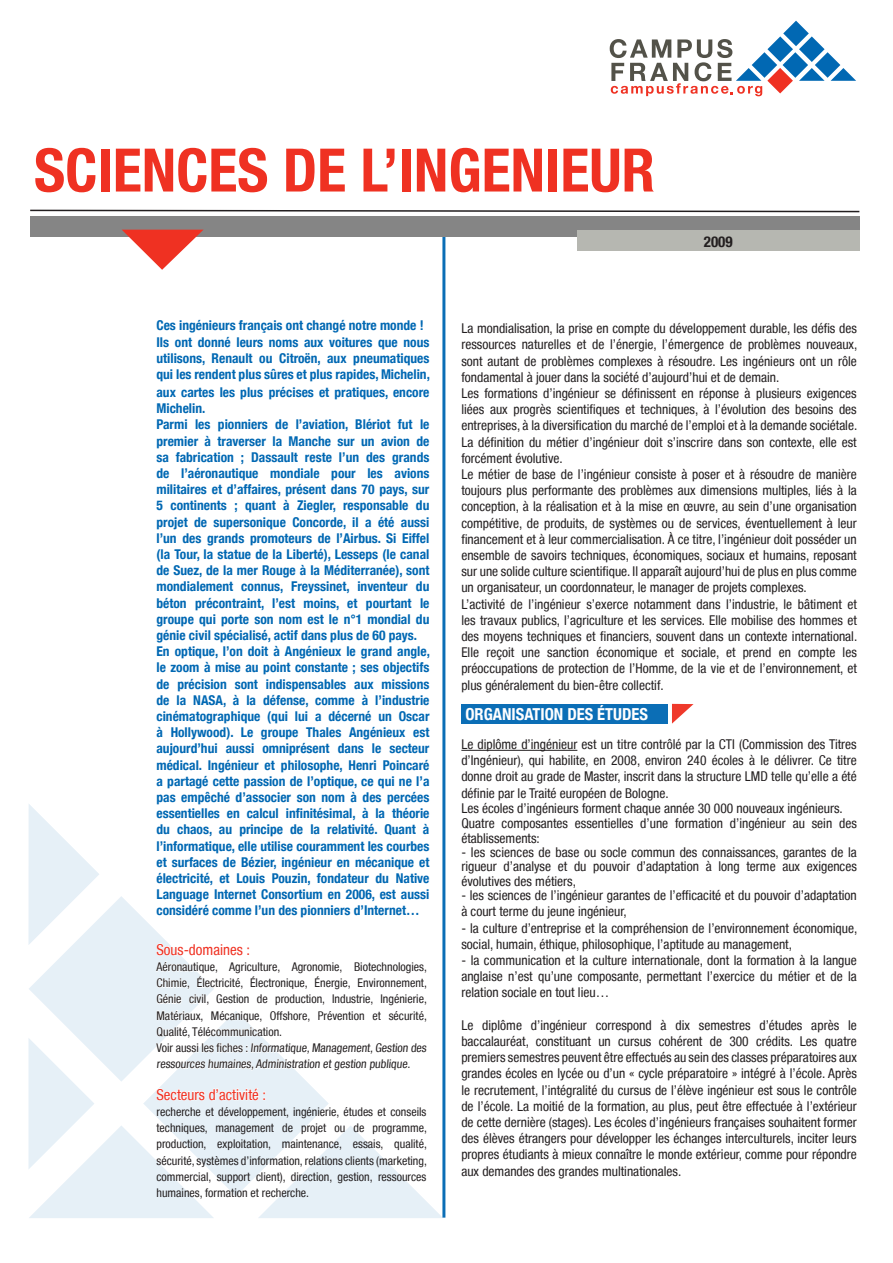
<style>
.page{position:relative;width:893px;height:1263px;background:#fff}
.page>*{position:absolute;margin:0;border:0;box-sizing:border-box;transform-origin:0 0}
.t1{font:700 condensed 60px "Helvetica Neue LT";color:#ef3122}
.t2{font:700 condensed 16.5px "Helvetica Neue LT";color:#fff}
.t3{font:condensed 15px "Helvetica Neue LT";color:#ef3122}
.t4{font:700 condensed 15px "Helvetica Neue LT";color:#231f20}
.t5{font:condensed 13.5px/16.2px "Helvetica Neue LT";color:#231f20;text-align:justify}
.t6{font:700 condensed 13.5px/16.2px "Helvetica Neue LT";color:#0168b3;text-align:justify}
.t7{font:condensed 12px/16.2px "Helvetica Neue LT";color:#231f20;text-align:justify}
</style>
<div class="page">
<svg style="left:610px;top:21px;width:246px;height:75px"></svg>
<hr style="left:442px;top:230px;width:3px;height:987px;background:#0168b3">
<div style="left:30px;top:216px;width:829px;height:21px;background:#858585"></div>
<svg style="left:30px;top:209px;width:830px;height:4px"></svg>
<svg style="left:122px;top:230px;width:81px;height:40px"></svg>
<div style="left:577px;top:230px;width:282px;height:20px;background:#b6b7b1"></div>
<hr style="left:461px;top:750px;width:116px;height:1px;background:#231f20">
<svg style="left:28px;top:803px;width:415px;height:415px"></svg>
<div style="left:461px;top:704px;width:207px;height:20px;background:#0b6eb6"></div>
<svg style="left:672px;top:704px;width:21px;height:20px"></svg>
<p class="t1" style="left:34px;top:134px;width:622px">SCIENCES DE L’INGENIEUR</p>
<p class="t4" style="left:704px;top:233px;width:30px">2009</p>
<p class="t6" style="left:156px;top:317px;width:269px">Ces ingénieurs français ont changé notre monde !</p>
<p class="t6" style="left:156px;top:333px;width:275px">Ils ont donné leurs noms aux voitures que nous utilisons, Renault ou Citroën, aux pneumatiques qui les rendent plus sûres et plus rapides, Michelin,</p>
<p class="t6" style="left:156px;top:384px;width:274px">aux cartes les plus précises et pratiques, encore<br>Michelin.</p>
<p class="t6" style="left:156px;top:416px;width:275px">Parmi les pionniers de l’aviation, Blériot fut le premier à traverser la Manche sur un avion de sa fabrication ; Dassault reste l’un des grands de l’aéronautique mondiale pour les avions militaires et d’affaires, présent dans 70 pays, sur 5 continents ; quant à Ziegler, responsable du projet de supersonique Concorde, il a été aussi l’un des grands promoteurs de l’Airbus. Si Eiffel (la Tour, la statue de la Liberté), Lesseps (le canal de Suez, de la mer Rouge à la Méditerranée), sont mondialement connus, Freyssinet, inventeur du béton précontraint, l’est moins, et pourtant le groupe qui porte son nom est le n°1 mondial du génie civil spécialisé, actif dans plus de 60 pays.</p>
<p class="t6" style="left:156px;top:643px;width:275px">En optique, l’on doit à Angénieux le grand angle, le zoom à mise au point constante ; ses objectifs de précision sont indispensables aux missions de la NASA, à la défense, comme à l’industrie cinématographique (qui lui a décerné un Oscar à Hollywood). Le groupe Thales Angénieux est aujourd’hui aussi omniprésent dans le secteur médical. Ingénieur et philosophe, Henri Poincaré a partagé cette passion de l’optique, ce qui ne l’a pas empêché d’associer son nom à des percées essentielles en calcul infinitésimal, à la théorie du chaos, au principe de la relativité. Quant à l’informatique, elle utilise couramment les courbes et surfaces de Bézier, ingénieur en mécanique et électricité, et Louis Pouzin, fondateur du Native Language Internet Consortium en 2006, est aussi considéré comme l’un des pionniers d’Internet…</p>
<p class="t3" style="left:156px;top:941px;width:95px">Sous-domaines :</p>
<p class="t7" style="left:156px;top:959px;width:272px">Aéronautique, Agriculture, Agronomie, Biotechnologies, Chimie, Électricité, Électronique, Énergie, Environnement, Génie civil, Gestion de production, Industrie, Ingénierie, Matériaux, Mécanique, Offshore, Prévention et sécurité, Qualité, Télécommunication.</p>
<p class="t7" style="left:156px;top:1040px;width:273px">Voir aussi les fiches : Informatique,Management,Gestion des ressources humaines,Administration et gestion publique.</p>
<p class="t3" style="left:156px;top:1086px;width:111px">Secteurs d’activité :</p>
<p class="t7" style="left:156px;top:1103px;width:272px">recherche et développement, ingénierie, études et conseils techniques, management de projet ou de programme, production, exploitation, maintenance, essais, qualité, sécurité, systèmes d’information, relations clients (marketing, commercial, support client), direction, gestion, ressources humaines, formation et recherche.</p>
<p class="t5" style="left:461px;top:320px;width:397px">La mondialisation, la prise en compte du développement durable, les défis des ressources naturelles et de l’énergie, l’émergence de problèmes nouveaux, sont autant de problèmes complexes à résoudre. Les ingénieurs ont un rôle fondamental à jouer dans la société d’aujourd’hui et de demain.</p>
<p class="t5" style="left:461px;top:385px;width:397px">Les formations d’ingénieur se définissent en réponse à plusieurs exigences liées aux progrès scientifiques et techniques, à l’évolution des besoins des entreprises, à la diversification du marché de l’emploi et à la demande sociétale.<br>La définition du métier d’ingénieur doit s’inscrire dans son contexte, elle est forcément évolutive.</p>
<p class="t5" style="left:461px;top:466px;width:397px">Le métier de base de l’ingénieur consiste à poser et à résoudre de manière toujours plus performante des problèmes aux dimensions multiples, liés à la conception, à la réalisation et à la mise en œuvre, au sein d’une organisation compétitive, de produits, de systèmes ou de services, éventuellement à leur financement et à leur commercialisation. À ce titre, l’ingénieur doit posséder un ensemble de savoirs techniques, économiques, sociaux et humains, reposant sur une solide culture scientifique. Il apparaît aujourd’hui de plus en plus comme un organisateur, un coordonnateur, le manager de projets complexes.</p>
<p class="t5" style="left:461px;top:596px;width:397px">L’activité de l’ingénieur s’exerce notamment dans l’industrie, le bâtiment et les travaux publics, l’agriculture et les services. Elle mobilise des hommes et des moyens techniques et financiers, souvent dans un contexte international.<br>Elle reçoit une sanction économique et sociale, et prend en compte les préoccupations de protection de l’Homme, de la vie et de l’environnement, et plus généralement du bien-être collectif.</p>
<p class="t2" style="left:465px;top:704px;width:184px">ORGANISATION DES ÉTUDES</p>
<p class="t5" style="left:461px;top:736px;width:397px">Le diplôme d’ingénieur est un titre contrôlé par la CTI (Commission des Titres d’Ingénieur), qui habilite, en 2008, environ 240 écoles à le délivrer. Ce titre donne droit au grade de Master, inscrit dans la structure LMD telle qu’elle a été définie par le Traité européen de Bologne.</p>
<p class="t5" style="left:461px;top:800px;width:383px">Les écoles d’ingénieurs forment chaque année 30 000 nouveaux ingénieurs.</p>
<p class="t5" style="left:461px;top:815px;width:397px;line-height:15px">Quatre composantes essentielles d’une formation d’ingénieur au sein des établissements:</p>
<p class="t5" style="left:461px;top:845px;width:397px;line-height:14.4px">- les sciences de base ou socle commun des connaissances, garantes de la rigueur d’analyse et du pouvoir d’adaptation à long terme aux exigences évolutives des métiers,</p>
<p class="t5" style="left:461px;top:887px;width:397px">- les sciences de l’ingénieur garantes de l’efficacité et du pouvoir d’adaptation à court terme du jeune ingénieur,</p>
<p class="t5" style="left:461px;top:920px;width:397px">- la culture d’entreprise et la compréhension de l’environnement économique, social, humain, éthique, philosophique, l’aptitude au management,</p>
<p class="t5" style="left:461px;top:952px;width:397px">- la communication et la culture internationale, dont la formation à la langue anglaise n’est qu’une composante, permettant l’exercice du métier et de la relation sociale en tout lieu…</p>
<p class="t5" style="left:461px;top:1017px;width:397px">Le diplôme d’ingénieur correspond à dix semestres d’études après le baccalauréat, constituant un cursus cohérent de 300 crédits. Les quatre premiers semestres peuvent être effectués au sein des classes préparatoires aux grandes écoles en lycée ou d’un « cycle préparatoire » intégré à l’école. Après le recrutement, l’intégralité du cursus de l’élève ingénieur est sous le contrôle de l’école. La moitié de la formation, au plus, peut être effectuée à l’extérieur de cette dernière (stages). Les écoles d’ingénieurs françaises souhaitent former des élèves étrangers pour développer les échanges interculturels, inciter leurs propres étudiants à mieux connaître le monde extérieur, comme pour répondre aux demandes des grandes multinationales.</p>
</div>
